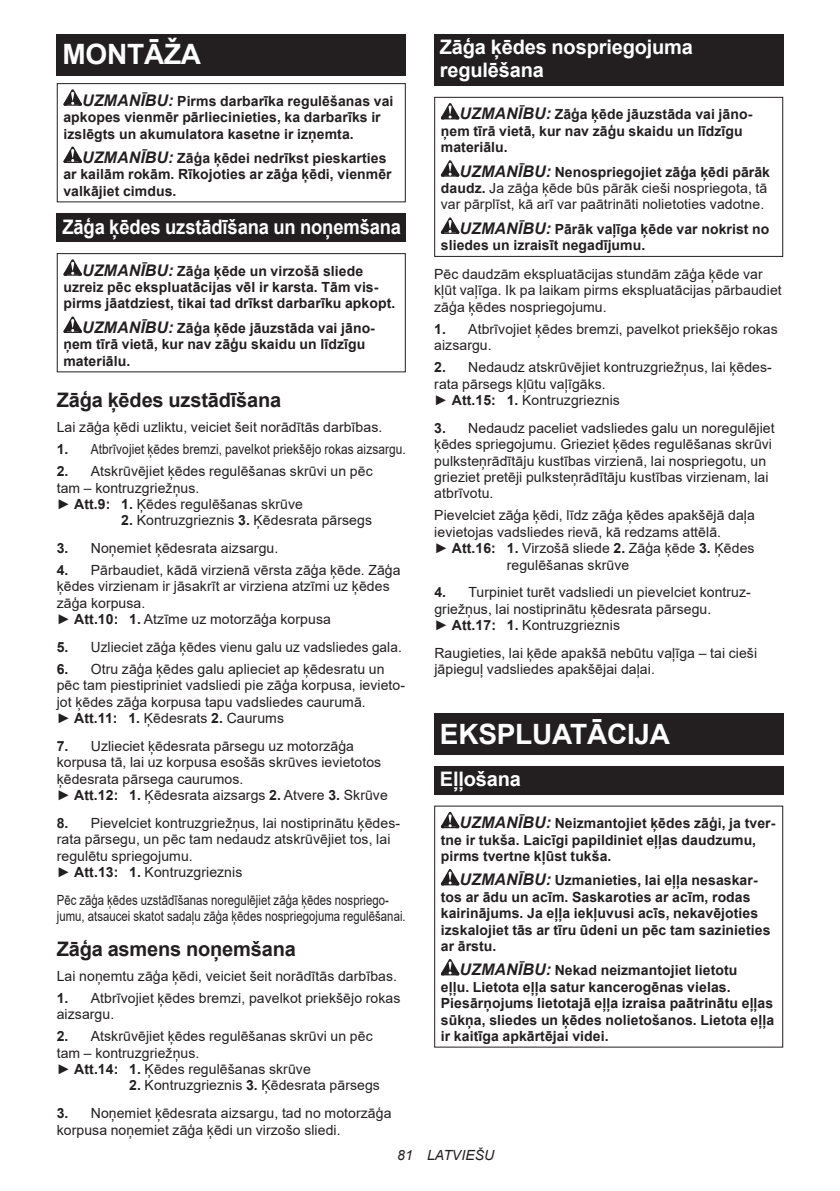
<style>
.page{position:relative;width:840px;height:1191px;background:#fff}
.page>*{position:absolute;margin:0;border:0;box-sizing:border-box;transform-origin:0 0}
.t1{font:700 28px "Arial";letter-spacing:-.01em;color:#fff}
.t2{font:700 20px/23.4px "Arial";letter-spacing:-.01em;color:#fff}
.t3{font:700 20px "Arial";letter-spacing:-.01em;color:#231f20}
.t4{font:700 20px "Arial";letter-spacing:-.01em;color:#fff;scale:.92 1}
.t5{font:14px/16.4px "Arial";letter-spacing:.005em;color:#231f20}
.t6{font:700 14px/16.4px "Arial";letter-spacing:.005em;color:#231f20}
.t7{font:14px/16.4px "Arial";letter-spacing:.005em;color:#231f20;scale:.81 1}
.t8{font:14px "Arial";letter-spacing:.005em;color:#231f20;scale:.85 1}
.t9{font:italic 14px "Arial";letter-spacing:.005em;color:#231f20}
.s1{font-style:italic;font-size:16px}
.s2{font-weight:700}
.s3{font-weight:700;font-style:italic;font-size:16px}
</style>
<div class="page">
<div style="left:57px;top:34px;width:348px;height:41px;background:#231f20"></div>
<svg style="left:63px;top:89px;width:19px;height:17px"></svg>
<svg style="left:63px;top:146px;width:19px;height:17px"></svg>
<div style="left:57px;top:83px;width:348px;height:119px;border:1px solid #231f20"></div>
<div style="left:57px;top:214px;width:348px;height:28px;background:#231f20"></div>
<svg style="left:63px;top:259px;width:19px;height:17px"></svg>
<svg style="left:63px;top:316px;width:19px;height:17px"></svg>
<div style="left:57px;top:253px;width:348px;height:119px;border:1px solid #231f20"></div>
<div style="left:434px;top:34px;width:348px;height:52px;background:#231f20"></div>
<svg style="left:440px;top:103px;width:19px;height:16px"></svg>
<svg style="left:440px;top:160px;width:19px;height:17px"></svg>
<svg style="left:440px;top:217px;width:19px;height:17px"></svg>
<div style="left:434px;top:97px;width:348px;height:160px;border:1px solid #231f20"></div>
<div style="left:434px;top:714px;width:348px;height:41px;background:#231f20"></div>
<div style="left:434px;top:766px;width:348px;height:28px;background:#231f20"></div>
<svg style="left:440px;top:812px;width:19px;height:16px"></svg>
<svg style="left:440px;top:869px;width:19px;height:16px"></svg>
<svg style="left:440px;top:959px;width:19px;height:16px"></svg>
<h1 class="t1" style="left:62px;top:34px;width:140px">MONTĀŽA</h1>
<p class="t6" style="left:63px;top:93px;width:331px;text-indent:19px"><span class="s1">UZMANĪBU:</span> Pirms darbarīka regulēšanas vai apkopes vienmēr pārliecinieties, ka darbarīks ir izslēgts un akumulatora kasetne ir izņemta.</p>
<p class="t6" style="left:63px;top:150px;width:329px;text-indent:19px"><span class="s1">UZMANĪBU:</span> Zāģa ķēdei nedrīkst pieskarties ar kailām rokām. Rīkojoties ar zāģa ķēdi, vienmēr valkājiet cimdus.</p>
<h2 class="t4" style="left:62px;top:213px;width:369px">Zāģa ķēdes uzstādīšana un noņemšana</h2>
<p class="t6" style="left:63px;top:263px;width:333px;text-indent:19px"><span class="s1">UZMANĪBU:</span> Zāģa ķēde un virzošā sliede uzreiz pēc ekspluatācijas vēl ir karsta. Tām vis&shy;pirms jāatdziest, tikai tad drīkst darbarīku apkopt.</p>
<p class="t6" style="left:63px;top:320px;width:313px;text-indent:19px"><span class="s1">UZMANĪBU:</span> Zāģa ķēde jāuzstāda vai jāno&shy;ņem tīrā vietā, kur nav zāģu skaidu un līdzīgu materiālu.</p>
<h2 class="t3" style="left:57px;top:386px;width:226px">Zāģa ķēdes uzstādīšana</h2>
<p class="t5" style="left:57px;top:419px;width:327px">Lai zāģa ķēdi uzliktu, veiciet šeit norādītās darbības.</p>
<p class="t8" style="left:57px;top:439px;width:412px"><span class="s2">1.</span> Atbrīvojiet ķēdes bremzi, pavelkot priekšējo rokas aizsargu.</p>
<p class="t5" style="left:57px;top:463px;width:317px"><span class="s2">2.</span> Atskrūvējiet ķēdes regulēšanas skrūvi un pēc tam – kontruzgriežņus.<br>► <span class="s2">Att.9: 1.</span> Ķēdes regulēšanas skrūve</p>
<p class="t5" style="left:121px;top:512px;width:252px"><span class="s2">2.</span> Kontruzgrieznis <span class="s2">3.</span> Ķēdesrata pārsegs</p>
<p class="t5" style="left:57px;top:540px;width:223px"><span class="s2">3.</span> Noņemiet ķēdesrata aizsargu.</p>
<p class="t5" style="left:57px;top:562px;width:345px"><span class="s2">4.</span> Pārbaudiet, kādā virzienā vērsta zāģa ķēde. Zāģa ķēdes virzienam ir jāsakrīt ar virziena atzīmi uz ķēdes zāģa korpusa.<br>► <span class="s2">Att.10: 1.</span> Atzīme uz motorzāģa korpusa</p>
<p class="t5" style="left:57px;top:639px;width:346px"><span class="s2">5.</span> Uzlieciet zāģa ķēdes vienu galu uz vadsliedes gala.</p>
<p class="t5" style="left:57px;top:661px;width:350px"><span class="s2">6.</span> Otru zāģa ķēdes galu aplieciet ap ķēdesratu un pēc tam piestipriniet vadsliedi pie zāģa korpusa, ievieto&shy;jot ķēdes zāģa korpusa tapu vadsliedes caurumā.<br>► <span class="s2">Att.11: 1.</span> Ķēdesrats <span class="s2">2.</span> Caurums</p>
<p class="t5" style="left:57px;top:737px;width:332px"><span class="s2">7.</span> Uzlieciet ķēdesrata pārsegu uz motorzāģa korpusa tā, lai uz korpusa esošās skrūves ievietotos ķēdesrata pārsega caurumos.<br>► <span class="s2">Att.12: 1.</span> Ķēdesrata aizsargs <span class="s2">2.</span> Atvere <span class="s2">3.</span> Skrūve</p>
<p class="t5" style="left:57px;top:814px;width:344px"><span class="s2">8.</span> Pievelciet kontruzgriežņus, lai nostiprinātu ķēdes&shy;rata pārsegu, un pēc tam nedaudz atskrūvējiet tos, lai regulētu spriegojumu.<br>► <span class="s2">Att.13: 1.</span> Kontruzgrieznis</p>
<p class="t7" style="left:57px;top:891px;width:432px">Pēc zāģa ķēdes uzstādīšanas noregulējiet zāģa ķēdes nospriego&shy;jumu, atsaucei skatot sadaļu zāģa ķēdes nospriegojuma regulēšanai.</p>
<h2 class="t3" style="left:57px;top:934px;width:241px">Zāģa asmens noņemšana</h2>
<p class="t5" style="left:57px;top:967px;width:342px">Lai noņemtu zāģa ķēdi, veiciet šeit norādītās darbības.</p>
<p class="t5" style="left:57px;top:989px;width:345px"><span class="s2">1.</span> Atbrīvojiet ķēdes bremzi, pavelkot priekšējo rokas aizsargu.</p>
<p class="t5" style="left:57px;top:1028px;width:317px"><span class="s2">2.</span> Atskrūvējiet ķēdes regulēšanas skrūvi un pēc tam – kontruzgriežņus.<br>► <span class="s2">Att.14: 1.</span> Ķēdes regulēšanas skrūve</p>
<p class="t5" style="left:129px;top:1077px;width:252px"><span class="s2">2.</span> Kontruzgrieznis <span class="s2">3.</span> Ķēdesrata pārsegs</p>
<p class="t5" style="left:57px;top:1104px;width:336px"><span class="s2">3.</span> Noņemiet ķēdesrata aizsargu, tad no motorzāģa korpusa noņemiet zāģa ķēdi un virzošo sliedi.</p>
<h2 class="t2" style="left:439px;top:36px;width:254px">Zāģa ķēdes nospriegojuma regulēšana</h2>
<p class="t6" style="left:440px;top:106px;width:313px;text-indent:19px"><span class="s1">UZMANĪBU:</span> Zāģa ķēde jāuzstāda vai jāno&shy;ņem tīrā vietā, kur nav zāģu skaidu un līdzīgu materiālu.</p>
<p class="t5" style="left:440px;top:163px;width:330px;text-indent:19px"><span class="s3">UZMANĪBU:</span> <span class="s2">Nenospriegojiet zāģa ķēdi pārāk daudz.</span> Ja zāģa ķēde būs pārāk cieši nospriegota, tā var pārplīst, kā arī var paātrināti nolietoties vadotne.</p>
<p class="t6" style="left:440px;top:221px;width:330px;text-indent:19px"><span class="s1">UZMANĪBU:</span> Pārāk vaļīga ķēde var nokrist no sliedes un izraisīt negadījumu.</p>
<p class="t5" style="left:434px;top:266px;width:349px">Pēc daudzām ekspluatācijas stundām zāģa ķēde var kļūt vaļīga. Ik pa laikam pirms ekspluatācijas pārbaudiet zāģa ķēdes nospriegojumu.</p>
<p class="t5" style="left:434px;top:320px;width:345px"><span class="s2">1.</span> Atbrīvojiet ķēdes bremzi, pavelkot priekšējo rokas aizsargu.</p>
<p class="t5" style="left:434px;top:359px;width:339px"><span class="s2">2.</span> Nedaudz atskrūvējiet kontruzgriežņus, lai ķēdes&shy;rata pārsegs kļūtu vaļīgāks.<br>► <span class="s2">Att.15: 1.</span> Kontruzgrieznis</p>
<p class="t5" style="left:434px;top:419px;width:342px"><span class="s2">3.</span> Nedaudz paceliet vadsliedes galu un noregulējiet ķēdes spriegojumu. Grieziet ķēdes regulēšanas skrūvi pulksteņrādītāju kustības virzienā, lai nospriegotu, un grieziet pretēji pulksteņrādītāju kustības virzienam, lai atbrīvotu.</p>
<p class="t5" style="left:434px;top:507px;width:322px">Pievelciet zāģa ķēdi, līdz zāģa ķēdes apakšējā daļa</p>
<p class="t5" style="left:434px;top:523px;width:288px">ievietojas vadsliedes rievā, kā redzams attēlā.</p>
<p class="t5" style="left:434px;top:540px;width:321px">► <span class="s2">Att.16: 1.</span> Virzošā sliede <span class="s2">2.</span> Zāģa ķēde <span class="s2">3.</span> Ķēdes</p>
<p class="t5" style="left:506px;top:556px;width:124px">regulēšanas skrūve</p>
<p class="t5" style="left:434px;top:584px;width:318px"><span class="s2">4.</span> Turpiniet turēt vadsliedi un pievelciet kontruz&shy;griežņus, lai nostiprinātu ķēdesrata pārsegu.<br>► <span class="s2">Att.17: 1.</span> Kontruzgrieznis</p>
<p class="t5" style="left:434px;top:644px;width:324px">Raugieties, lai ķēde apakšā nebūtu vaļīga – tai cieši jāpieguļ vadsliedes apakšējai daļai.</p>
<h1 class="t1" style="left:439px;top:714px;width:232px">EKSPLUATĀCIJA</h1>
<h2 class="t2" style="left:439px;top:767px;width:83px">Eļļošana</h2>
<p class="t6" style="left:440px;top:815px;width:336px;text-indent:19px"><span class="s1">UZMANĪBU:</span> Neizmantojiet ķēdes zāģi, ja tver&shy;tne ir tukša. Laicīgi papildiniet eļļas daudzumu, pirms tvertne kļūst tukša.</p>
<p class="t6" style="left:440px;top:872px;width:331px;text-indent:19px"><span class="s1">UZMANĪBU:</span> Uzmanieties, lai eļļa nesaskar&shy;tos ar ādu un acīm. Saskaroties ar acīm, rodas kairinājums. Ja eļļa iekļuvusi acīs, nekavējoties izskalojiet tās ar tīru ūdeni un pēc tam sazinieties ar ārstu.</p>
<p class="t6" style="left:440px;top:962px;width:334px;text-indent:19px"><span class="s1">UZMANĪBU:</span> Nekad neizmantojiet lietotu<br>eļļu. Lietota eļļa satur kancerogēnas vielas.<br>Piesārņojums lietotajā eļļa izraisa paātrinātu eļļas sūkņa, sliedes un ķēdes nolietošanos. Lietota eļļa ir kaitīga apkārtējai videi.</p>
<p class="t9" style="left:397px;top:1146px;width:99px">81 LATVIEŠU</p>
</div>
